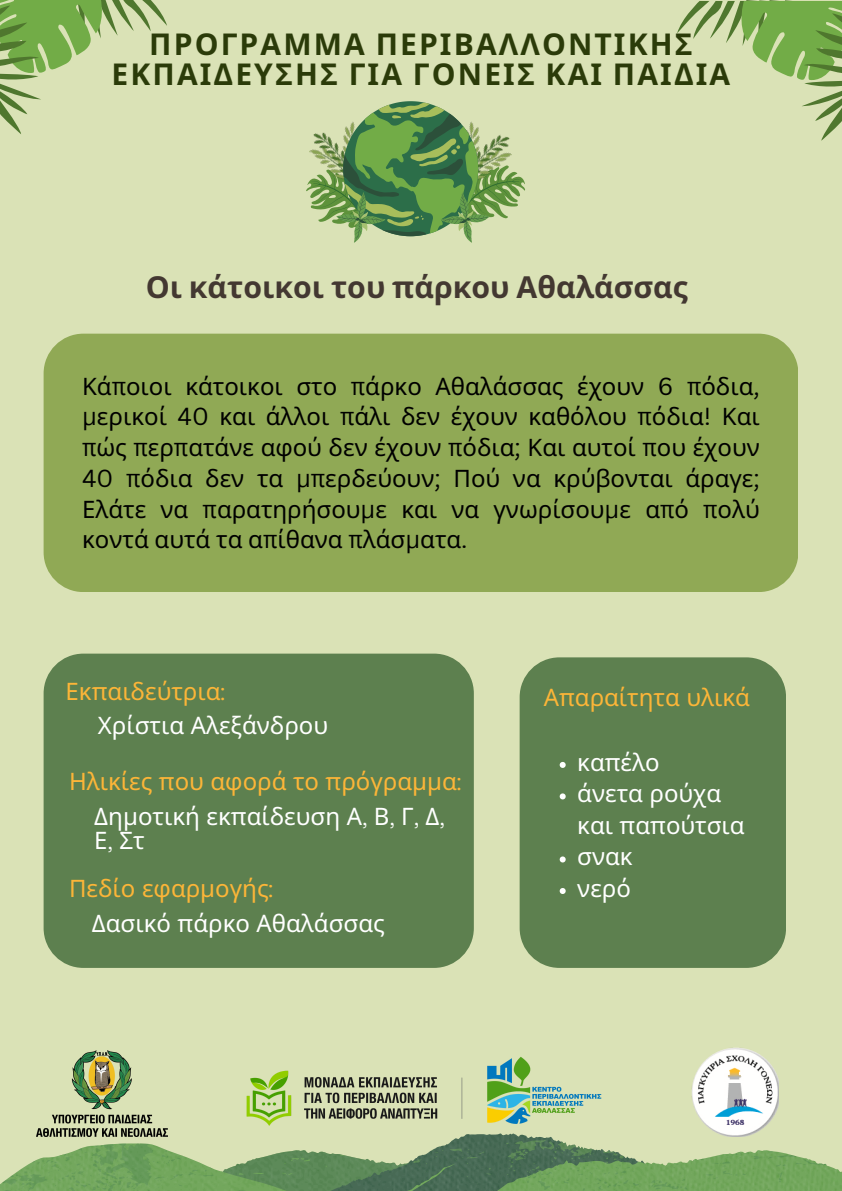
<style>
.page{position:relative;width:842px;height:1191px;background:#fff}
.page>*{position:absolute;margin:0;border:0;box-sizing:border-box;transform-origin:0 0}
.t1{font:700 30.2px "Noto Sans";color:#433831}
.t2{font:700 30px/30px "Noto Sans";letter-spacing:.07em;color:#2b3b09;text-align:center}
.t3{font:24px/30.8px "Noto Sans";color:#000;text-align:justify}
.t4{font:24px/31.5px "Noto Sans";color:#fff}
.t5{font:24px "Noto Sans";color:#fcb538}
.s1{font-family:"Canva Sans"}
.s2{font-family:"Agrandir"}
</style>
<div class="page">
<div style="left:0;top:0;width:842px;height:1190px;background:#dae2b6"></div>
<svg style="left:306px;top:101px;width:219px;height:142px"></svg>
<div style="left:44px;top:333px;width:754px;height:259px;background:#90a955;border-radius:40px"></div>
<svg style="left:677px;top:0;width:165px;height:141px"></svg>
<svg style="left:0;top:0;width:167px;height:134px"></svg>
<svg style="left:0;top:1133px;width:842px;height:57px"></svg>
<div style="left:520px;top:657px;width:266px;height:310px;background:#5d804f;border-radius:40px"></div>
<div style="left:44px;top:653px;width:430px;height:314px;background:#5d804f;border-radius:40px"></div>
<svg style="left:560px;top:762px;width:6px;height:5px"></svg>
<svg style="left:560px;top:793px;width:6px;height:6px"></svg>
<svg style="left:560px;top:856px;width:6px;height:6px"></svg>
<svg style="left:560px;top:888px;width:6px;height:5px"></svg>
<img style="left:37px;top:1050px;width:130px;height:86px">
<img style="left:686px;top:1047px;width:93px;height:89px">
<img style="left:234px;top:1057px;width:373px;height:93px">
<h1 class="t2" style="left:112px;top:28px;width:620px">ΠΡΟΓΡΑΜΜΑ ΠΕΡΙΒΑΛΛΟΝΤΙΚΗΣ<br>ΕΚΠΑΙΔΕΥΣΗΣ ΓΙΑ ΓΟΝΕΙΣ ΚΑΙ ΠΑΙΔΙΑ</h1>
<p class="t1" style="left:146px;top:265px;width:544px">Οι κάτοικοι του πάρκου Αθαλάσσας</p>
<p class="t3" style="left:82px;top:370px;width:679px">Κά<span class="s1">π</span>οιοι κάτοικοι στο <span class="s1">π</span>άρκο Αθαλάσσας έχουν <span class="s1">6 π</span>όδια<span class="s1">, μ</span>ερικοί <span class="s1">40</span> και άλλοι <span class="s1">π</span>άλι δεν έχουν καθόλου <span class="s1">π</span>όδια<span class="s1">!</span> Και <span class="s1">π</span>ώς <span class="s1">π</span>ερ<span class="s1">π</span>ατάνε αφού δεν έχουν <span class="s1">π</span>όδια<span class="s1">;</span> Και αυτοί <span class="s1">π</span>ου έχουν <span class="s1">40 π</span>όδια δεν τα <span class="s1">μπ</span>ερδεύουν<span class="s1">;</span> Πού να κρύβονται άραγε<span class="s1">; </span>Ελάτε να <span class="s1">π</span>αρατηρήσου<span class="s1">μ</span>ε και να γνωρίσου<span class="s1">μ</span>ε α<span class="s1">π</span>ό <span class="s1">π</span>ολύ κοντά αυτά τα α<span class="s1">π</span>ίθανα <span class="s1">π</span>λάσ<span class="s1">μ</span>ατα<span class="s1">.</span></p>
<p class="t5" style="left:66px;top:674px;width:161px">Εκπαιδεύτρια<span class="s2">:</span></p>
<p class="t4" style="left:98px;top:709px;width:232px">Χρίστια Αλεξάνδρου</p>
<p class="t5" style="left:69px;top:764px;width:394px">Ηλικίες που αφορά το πρόγραμμα<span class="s2">:</span></p>
<p class="t4" style="left:94px;top:803px;width:352px;line-height:24px">Δημοτική εκπαίδευση Α<span class="s2">,</span> Β<span class="s2">,</span> Γ<span class="s2">,</span> Δ<span class="s2">,<br></span>Ε<span class="s2">,</span> Στ</p>
<p class="t5" style="left:69px;top:871px;width:206px">Πεδίο εφαρμογής<span class="s2">:</span></p>
<p class="t4" style="left:92px;top:906px;width:294px">Δασικό πάρκο Αθαλάσσας</p>
<p class="t5" style="left:544px;top:680px;width:208px">Απαραίτητα υλικά</p>
<p class="t4" style="left:577px;top:745px;width:84px">καπέλο</p>
<p class="t4" style="left:577px;top:777px;width:169px">άνετα ρούχα και παπούτσια</p>
<h2 class="t4" style="left:577px;top:840px;width:57px">σνακ</h2>
<p class="t4" style="left:577px;top:871px;width:55px">νερό</p>
</div>
